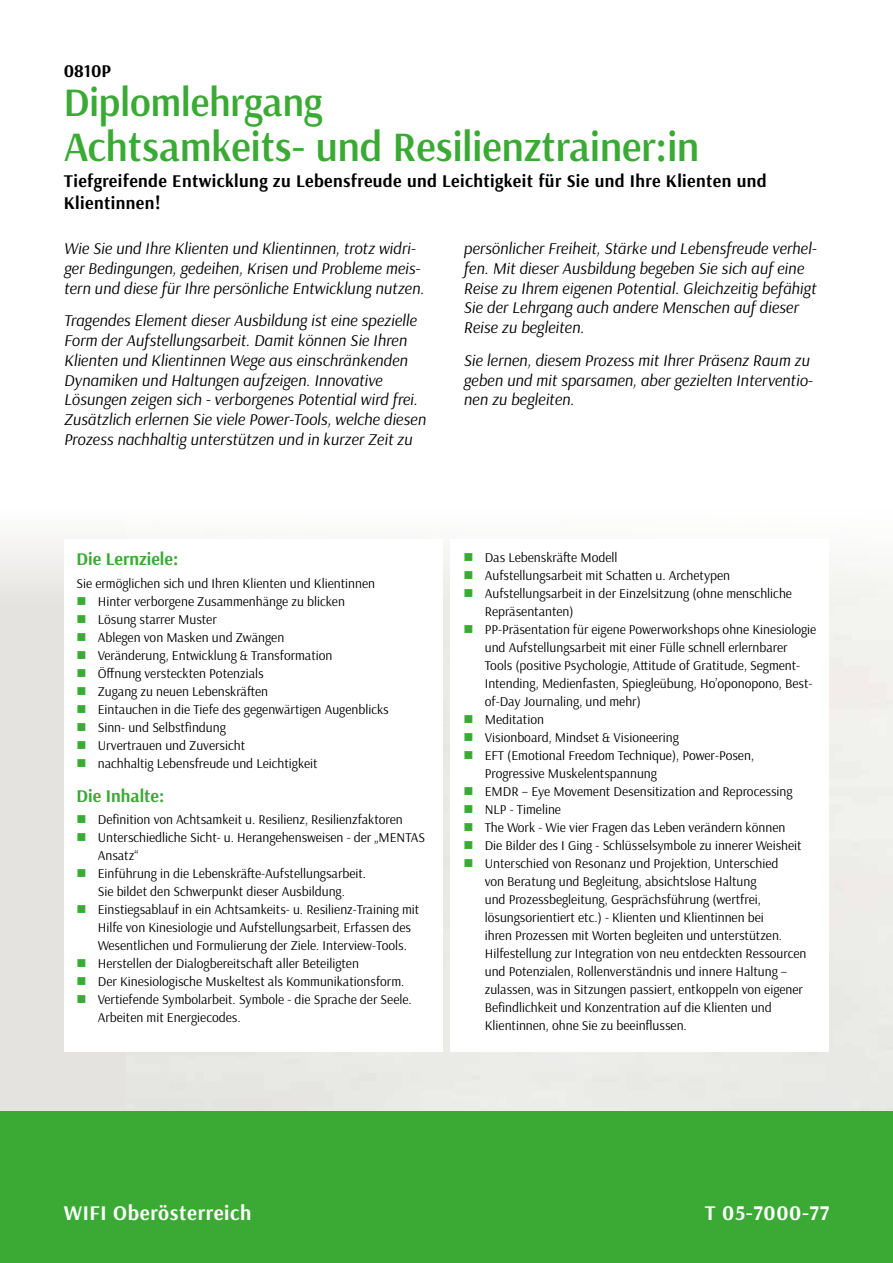
<style>
.page{position:relative;width:893px;height:1263px;background:#fff}
.page>*{position:absolute;margin:0;border:0;box-sizing:border-box;transform-origin:0 0}
.t1{font:600 42px "Arsenal";color:#3aaa35}
.t2{font:600 40.5px "Arsenal";color:#3aaa35}
.t3{font:700 21px "Arsenal";letter-spacing:.03em;color:#fff}
.t4{font:700 18px/21.6px "Arsenal";letter-spacing:.02em;color:#000}
.t5{font:700 18px "Arsenal";color:#3aaa35}
.t6{font:italic 16.5px/19.8px "Arsenal";color:#000}
.t7{font:13.5px/18px "Arsenal";color:#000}
</style>
<div class="page">
<div style="left:0;top:508px;width:893px;height:603px;background:#e4e3df"></div>
<img style="left:126px;top:510px;width:767px;height:601px">
<div style="left:0;top:1111px;width:893px;height:152px;background:#3aaa35"></div>
<div style="left:451px;top:539px;width:378px;height:512px;background:#fff"></div>
<div style="left:64px;top:539px;width:378px;height:512px;background:#fff"></div>
<h3 class="t4" style="left:64px;top:61px;width:49px">0810P</h3>
<h2 class="t2" style="left:64px;top:77px;width:260px">Diplomlehrgang</h2>
<h1 class="t1" style="left:64px;top:121px;width:637px">Achtsamkeits- und Resilienztrainer:in</h1>
<h3 class="t4" style="left:64px;top:171px;width:704px">Tiefgreifende Entwicklung zu Lebensfreude und Leichtigkeit für Sie und Ihre Klienten und<br>Klientinnen!</h3>
<p class="t6" style="left:64px;top:239px;width:362px">Wie Sie und Ihre Klienten und Klientinnen, trotz widri&shy;ger Bedingungen, gedeihen, Krisen und Probleme meis&shy;tern und diese für Ihre persönliche Entwicklung nutzen.</p>
<p class="t6" style="left:64px;top:311px;width:363px">Tragendes Element dieser Ausbildung ist eine spezielle Form der Aufstellungsarbeit. Damit können Sie Ihren Klienten und Klientinnen Wege aus einschränkenden Dynamiken und Haltungen aufzeigen. Innovative Lösungen zeigen sich - verborgenes Potential wird frei.<br>Zusätzlich erlernen Sie viele Power-Tools, welche diesen Prozess nachhaltig unterstützen und in kurzer Zeit zu</p>
<p class="t6" style="left:463px;top:239px;width:354px">persönlicher Freiheit, Stärke und Lebensfreude verhel&shy;fen. Mit dieser Ausbildung begeben Sie sich auf eine Reise zu Ihrem eigenen Potential. Gleichzeitig befähigt Sie der Lehrgang auch andere Menschen auf dieser Reise zu begleiten.</p>
<p class="t6" style="left:463px;top:350px;width:351px">Sie lernen, diesem Prozess mit Ihrer Präsenz Raum zu geben und mit sparsamen, aber gezielten Interventio&shy;nen zu begleiten.</p>
<h3 class="t5" style="left:77px;top:548px;width:103px">Die Lernziele:</h3>
<p class="t7" style="left:98px;top:574px;width:292px;text-indent:-21px">Sie ermöglichen sich und Ihren Klienten und Klientinnen Hinter verborgene Zusammenhänge zu blicken<br>Lösung starrer Muster<br>Ablegen von Masken und Zwängen<br>Veränderung, Entwicklung &amp; Transformation<br>Öffnung versteckten Potenzials<br>Zugang zu neuen Lebenskräften<br>Eintauchen in die Tiefe des gegenwärtigen Augenblicks Sinn- und Selbstfindung<br>Urvertrauen und Zuversicht<br>nachhaltig Lebensfreude und Leichtigkeit</p>
<h3 class="t5" style="left:77px;top:785px;width:90px">Die Inhalte:</h3>
<p class="t7" style="left:98px;top:811px;width:329px">Definition von Achtsamkeit u. Resilienz, Resilienzfaktoren Unterschiedliche Sicht- u. Herangehensweisen - der „MENTAS Ansatz“<br>Einführung in die Lebenskräfte-Aufstellungsarbeit.<br>Sie bildet den Schwerpunkt dieser Ausbildung.<br>Einstiegsablauf in ein Achtsamkeits- u. Resilienz-Training mit Hilfe von Kinesiologie und Aufstellungsarbeit, Erfassen des Wesentlichen und Formulierung der Ziele. Interview-Tools.<br>Herstellen der Dialogbereitschaft aller Beteiligten<br>Der Kinesiologische Muskeltest als Kommunikationsform.<br>Vertiefende Symbolarbeit. Symbole - die Sprache der Seele.<br>Arbeiten mit Energiecodes.</p>
<p class="t7" style="left:485px;top:548px;width:333px">Das Lebenskräfte Modell<br>Aufstellungsarbeit mit Schatten u. Archetypen Aufstellungsarbeit in der Einzelsitzung (ohne menschliche Repräsentanten)<br>PP-Präsentation für eigene Powerworkshops ohne Kinesiologie und Aufstellungsarbeit mit einer Fülle schnell erlernbarer Tools (positive Psychologie, Attitude of Gratitude, Segment-Intending, Medienfasten, Spiegleübung, Ho’oponopono, Best&shy;of-Day Journaling, und mehr)<br>Meditation<br>Visionboard, Mindset &amp; Visioneering<br>EFT (Emotional Freedom Technique), Power-Posen, Progressive Muskelentspannung<br>EMDR – Eye Movement Desensitization and Reprocessing NLP - Timeline<br>The Work - Wie vier Fragen das Leben verändern können<br>Die Bilder des I Ging - Schlüsselsymbole zu innerer Weisheit Unterschied von Resonanz und Projektion, Unterschied<br>von Beratung und Begleitung, absichtslose Haltung<br>und Prozessbegleitung, Gesprächsführung (wertfrei, lösungsorientiert etc.) - Klienten und Klientinnen bei<br>ihren Prozessen mit Worten begleiten und unterstützen.<br>Hilfestellung zur Integration von neu entdeckten Ressourcen und Potenzialen, Rollenverständnis und innere Haltung – zulassen, was in Sitzungen passiert, entkoppeln von eigener Befindlichkeit und Konzentration auf die Klienten und Klientinnen, ohne Sie zu beeinflussen.</p>
<h3 class="t3" style="left:64px;top:1200px;width:189px">WIFI Oberösterreich</h3>
<h3 class="t3" style="left:705px;top:1200px;width:126px">T 05-7000-77</h3>
</div>
